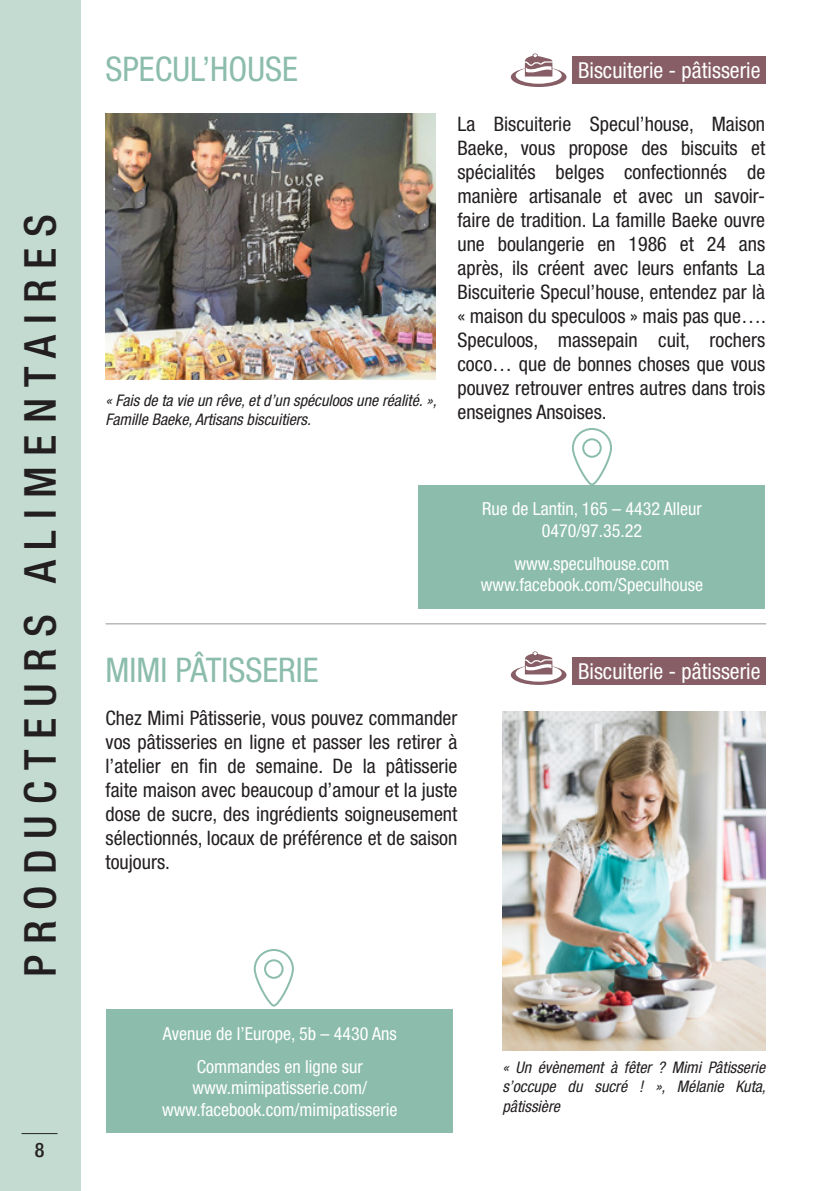
<style>
.page{position:relative;width:840px;height:1191px;background:#fff}
.page>*{position:absolute;margin:0;border:0;box-sizing:border-box;transform-origin:0 0}
.t1{font:500 condensed 44px "Helvetica Neue LT Std";letter-spacing:.25em;color:#231f20}
.Nom{font:condensed 34px "Helvetica Neue LT Std";color:#8cbdac}
.Corps{font:condensed 22px "Helvetica Neue LT Std";color:#fff}
.Corps-2{font:condensed 20px/24px "Helvetica Neue LT Std";color:#231f20;text-align:justify}
.t2{font:500 condensed 20px "Helvetica Neue LT Std";color:#231f20}
.Corps-3{font:condensed 18px/21.6px "Helvetica Neue LT Std";color:#fff;text-align:center}
.Corps-4{font:italic condensed 16px/19.2px "Helvetica Neue LT Std";color:#231f20}
</style>
<div class="page">
<hr style="left:105px;top:623px;width:660px;height:1px;background:#939598">
<div style="left:0;top:0;width:81px;height:1191px;background:#c3dbd1"></div>
<svg style="left:510px;top:53px;width:56px;height:34px"></svg>
<svg style="left:510px;top:651px;width:56px;height:34px"></svg>
<hr style="left:22px;top:1133px;width:35px;height:1px;background:#231f20">
<svg style="left:571px;top:428px;width:41px;height:57px"></svg>
<svg style="left:253px;top:949px;width:41px;height:58px"></svg>
<div style="left:572px;top:57px;width:193px;height:27px;background:#875e66"></div>
<div style="left:572px;top:658px;width:193px;height:27px;background:#875e66"></div>
<div style="left:418px;top:485px;width:346px;height:124px;background:#8cbdac"></div>
<div style="left:106px;top:1009px;width:347px;height:124px;background:#8cbdac"></div>
<img style="left:105px;top:114px;width:330px;height:265px">
<img style="left:502px;top:711px;width:262px;height:339px">
<h1 class="t1" style="left:14px;top:977px;width:765px;rotate:-90deg">PRODUCTEURS ALIMENTAIRES</h1>
<p class="t2" style="left:35px;top:1137px;width:11px">8</p>
<p class="Nom" style="left:105px;top:49px;width:194px">SPECUL’HOUSE</p>
<p class="Corps" style="left:577px;top:58px;width:184px">Biscuiterie - pâtisserie</p>
<p class="Corps-4" style="left:105px;top:391px;width:332px">« Fais de ta vie un rêve, et d’un spéculoos une réalité. »,<br>Famille Baeke, Artisans biscuitiers.</p>
<p class="Corps-2" style="left:457px;top:111px;width:310px">La Biscuiterie Specul’house, Maison Baeke, vous propose des biscuits et spécialités belges confectionnés de manière artisanale et avec un savoir&shy;faire de tradition. La famille Baeke ouvre une boulangerie en 1986 et 24 ans après, ils créent avec leurs enfants La Biscuiterie Specul’house, entendez par là « maison du speculoos » mais pas que….<br>Speculoos, massepain cuit, rochers coco… que de bonnes choses que vous pouvez retrouver entres autres dans trois enseignes Ansoises.</p>
<p class="Corps-3" style="left:482px;top:498px;width:221px">Rue de Lantin, 165 – 4432 Alleur<br>0470/97.35.22</p>
<p class="Corps-3" style="left:480px;top:552px;width:224px">www.speculhouse.com www.facebook.com/Speculhouse</p>
<p class="Nom" style="left:105px;top:650px;width:214px">MIMI PÂTISSERIE</p>
<p class="Corps" style="left:577px;top:659px;width:184px">Biscuiterie - pâtisserie</p>
<p class="Corps-2" style="left:105px;top:706px;width:353px">Chez Mimi Pâtisserie, vous pouvez commander vos pâtisseries en ligne et passer les retirer à l’atelier en fin de semaine. De la pâtisserie faite maison avec beaucoup d’amour et la juste dose de sucre, des ingrédients soigneusement sélectionnés, locaux de préférence et de saison toujours.</p>
<p class="Corps-3" style="left:163px;top:1022px;width:235px">Avenue de l’Europe, 5b – 4430 Ans</p>
<p class="Corps-3" style="left:162px;top:1055px;width:237px">Commandes en ligne sur www.mimipatisserie.com/ www.facebook.com/mimipatisserie</p>
<p class="Corps-4" style="left:502px;top:1058px;width:265px;text-align:justify">« Un évènement à fêter ? Mimi Pâtisserie s’occupe du sucré ! », Mélanie Kuta, pâtissière</p>
</div>
